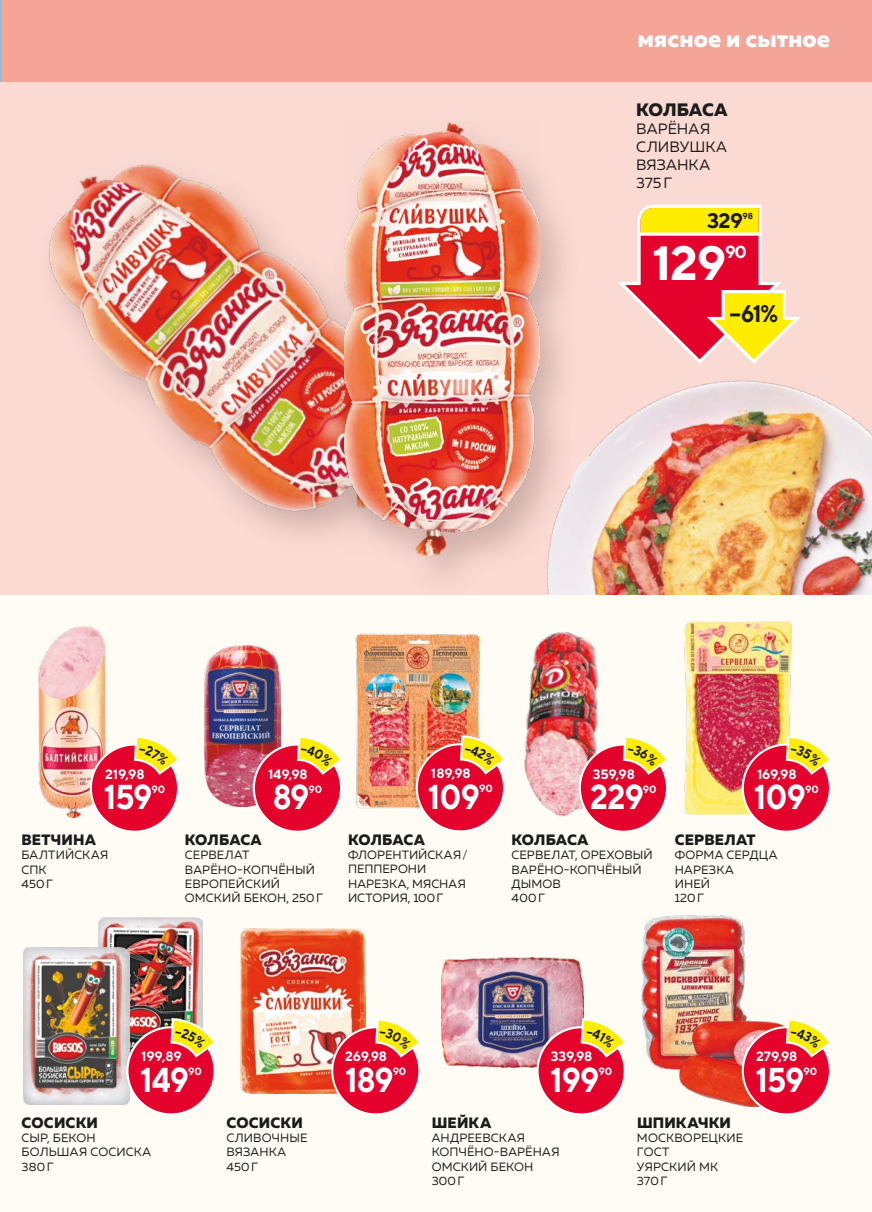
<style>
.page{position:relative;width:872px;height:1212px;background:#fff}
.page>*{position:absolute;margin:0;border:0;box-sizing:border-box;transform-origin:0 0}
.t1{font:700 48px "TT Norms";color:#fff}
.t2{font:700 34.5px "TT Norms";letter-spacing:-.025em;color:#fff;scale:.9 1}
.t3{font:800 24px "Muller";letter-spacing:.005em;color:#fff}
.t4{font:700 24px "TT Norms";color:#1c1c1b;scale:.9 1}
.t5{font:700 21px "TT Norms";color:#1c1c1b}
.t6{font:800 18px "Muller";color:#1c1c1b}
.t7{font:700 17.55px "TT Norms";color:#fff}
.t8{font:800 15px "Muller";letter-spacing:.01em;color:#1c1c1b}
.t9{font:15px/18px "Muller";letter-spacing:.005em;color:#1c1c1b}
.t10{font:700 13.5px "TT Norms";letter-spacing:-.015em;color:#fff}
.t11{font:12px/14.4px "Muller";letter-spacing:.01em;color:#1c1c1b}
.t12{font:700 10.5px "TT Norms";letter-spacing:-.025em;color:#fff}
.t13{font:700 8.7px "TT Norms";color:#1c1c1b}
</style>
<div class="page">
<div style="left:0;top:81px;width:872px;height:514px;background:#fbdad3"></div>
<img style="left:48px;top:164px;width:281px;height:371px">
<div style="left:329px;top:114px;width:252px;height:485px;background:#6b4e48;opacity:.3"></div>
<img style="left:344px;top:122px;width:196px;height:433px">
<div style="left:0;top:0;width:872px;height:81px;background:#f5a598"></div>
<img style="left:472px;top:307px;width:400px;height:288px">
<div style="left:0;top:595px;width:872px;height:617px;background:#fffbf5"></div>
<svg style="left:613px;top:205px;width:191px;height:161px"></svg>
<svg style="left:639px;top:232px;width:120px;height:4px"></svg>
<hr style="left:0;top:0;width:1px;height:81px;background:#9cb6d2">
<img style="left:39px;top:626px;width:66px;height:191px">
<div style="left:91px;top:744px;width:87px;height:88px;background:#e4022d;border-radius:50%"></div>
<div style="left:90px;top:743px;width:89px;height:90px;border:2px solid #fff;border-radius:50%"></div>
<img style="left:204px;top:645px;width:76px;height:161px">
<div style="left:254px;top:744px;width:87px;height:88px;background:#e4022d;border-radius:50%"></div>
<div style="left:253px;top:743px;width:89px;height:90px;border:2px solid #fff;border-radius:50%"></div>
<img style="left:356px;top:634px;width:109px;height:174px">
<div style="left:417px;top:744px;width:87px;height:87px;background:#e4022d;border-radius:50%"></div>
<img style="left:465px;top:632px;width:134px;height:185px">
<div style="left:580px;top:744px;width:87px;height:88px;background:#e4022d;border-radius:50%"></div>
<img style="left:684px;top:622px;width:107px;height:192px">
<div style="left:742px;top:744px;width:88px;height:88px;background:#e4022d;border-radius:50%"></div>
<div style="left:741px;top:743px;width:90px;height:90px;border:2px solid #fff;border-radius:50%"></div>
<img style="left:241px;top:929px;width:124px;height:165px">
<div style="left:332px;top:1027px;width:87px;height:87px;background:#e4022d;border-radius:50%"></div>
<img style="left:441px;top:957px;width:142px;height:110px">
<div style="left:537px;top:1027px;width:88px;height:87px;background:#e4022d;border-radius:50%"></div>
<div style="left:536px;top:1026px;width:90px;height:89px;border:2px solid #fff;border-radius:50%"></div>
<img style="left:642px;top:916px;width:142px;height:191px">
<div style="left:742px;top:1027px;width:88px;height:87px;background:#e4022d;border-radius:50%"></div>
<div style="left:741px;top:1026px;width:90px;height:89px;border:2px solid #fff;border-radius:50%"></div>
<img style="left:98px;top:917px;width:105px;height:138px">
<img style="left:23px;top:948px;width:106px;height:156px">
<div style="left:127px;top:1027px;width:88px;height:87px;background:#e4022d;border-radius:50%"></div>
<div style="left:126px;top:1026px;width:90px;height:89px;border:2px solid #fff;border-radius:50%"></div>
<svg style="left:133px;top:737px;width:46px;height:91px"></svg>
<svg style="left:296px;top:737px;width:46px;height:91px"></svg>
<svg style="left:459px;top:734px;width:48px;height:94px"></svg>
<svg style="left:621px;top:738px;width:46px;height:90px"></svg>
<svg style="left:784px;top:734px;width:47px;height:94px"></svg>
<svg style="left:374px;top:1020px;width:45px;height:91px"></svg>
<svg style="left:579px;top:1017px;width:47px;height:94px"></svg>
<svg style="left:784px;top:1020px;width:47px;height:91px"></svg>
<svg style="left:169px;top:1017px;width:47px;height:94px"></svg>
<h3 class="t3" style="left:637px;top:24px;width:194px">мясное и сытное</h3>
<h3 class="t6" style="left:636px;top:98px;width:93px">КОЛБАСА</h3>
<p class="t9" style="left:636px;top:119px;width:92px">ВАРЁНАЯ<br>СЛИВУШКА<br>ВЯЗАНКА<br>375Г</p>
<h3 class="t5" style="left:707px;top:208px;width:38px">329</h3>
<p class="t13" style="left:742px;top:210px;width:12px">98</p>
<h1 class="t1" style="left:652px;top:233px;width:76px">129</h1>
<h3 class="t7" style="left:725px;top:240px;width:23px">90</h3>
<h3 class="t4" style="left:729px;top:299px;width:55px">−61%</h3>
<p class="t10" style="left:105px;top:765px;width:41px">219,98</p>
<p class="t10" style="left:268px;top:765px;width:41px">149,98</p>
<p class="t10" style="left:431px;top:765px;width:41px">189,98</p>
<p class="t10" style="left:593px;top:765px;width:44px">359,98</p>
<p class="t10" style="left:757px;top:765px;width:41px">169,98</p>
<h2 class="t2" style="left:104px;top:775px;width:55px">159</h2>
<p class="t12" style="left:152px;top:782px;width:15px">90</p>
<h2 class="t2" style="left:273px;top:775px;width:42px">89</h2>
<p class="t12" style="left:308px;top:782px;width:15px">90</p>
<h2 class="t2" style="left:428px;top:775px;width:59px">109</h2>
<p class="t12" style="left:479px;top:782px;width:15px">90</p>
<h2 class="t2" style="left:590px;top:775px;width:61px">229</h2>
<p class="t12" style="left:643px;top:782px;width:15px">90</p>
<h2 class="t2" style="left:754px;top:775px;width:59px">109</h2>
<p class="t12" style="left:805px;top:782px;width:15px">90</p>
<p class="t8" style="left:21px;top:830px;width:76px">ВЕТЧИНА</p>
<p class="t11" style="left:21px;top:848px;width:89px">БАЛТИЙСКАЯ<br>СПК<br>450Г</p>
<p class="t8" style="left:185px;top:830px;width:78px">КОЛБАСА</p>
<p class="t11" style="left:185px;top:848px;width:140px">СЕРВЕЛАТ<br>ВАРЁНО-КОПЧЁНЫЙ<br>ЕВРОПЕЙСКИЙ<br>ОМСКИЙ БЕКОН, 250Г</p>
<p class="t8" style="left:348px;top:830px;width:78px">КОЛБАСА</p>
<p class="t11" style="left:348px;top:847px;width:121px">ФЛОРЕНТИЙСКАЯ/<br>ПЕППЕРОНИ<br>НАРЕЗКА, МЯСНАЯ<br>ИСТОРИЯ, 100Г</p>
<p class="t8" style="left:511px;top:830px;width:78px">КОЛБАСА</p>
<p class="t11" style="left:511px;top:848px;width:143px">СЕРВЕЛАТ, ОРЕХОВЫЙ<br>ВАРЁНО-КОПЧЁНЫЙ<br>ДЫМОВ<br>400Г</p>
<p class="t8" style="left:674px;top:830px;width:82px">СЕРВЕЛАТ</p>
<p class="t11" style="left:674px;top:848px;width:104px">ФОРМА СЕРДЦА<br>НАРЕЗКА<br>ИНЕЙ<br>120Г</p>
<p class="t10" style="left:141px;top:1048px;width:42px">199,89</p>
<p class="t10" style="left:345px;top:1048px;width:43px">269,98</p>
<p class="t10" style="left:550px;top:1048px;width:43px">339,98</p>
<p class="t10" style="left:756px;top:1048px;width:43px">279,98</p>
<h2 class="t2" style="left:140px;top:1058px;width:56px">149</h2>
<p class="t12" style="left:188px;top:1065px;width:15px">90</p>
<h2 class="t2" style="left:345px;top:1058px;width:55px">189</h2>
<p class="t12" style="left:393px;top:1065px;width:15px">90</p>
<h2 class="t2" style="left:550px;top:1058px;width:56px">199</h2>
<p class="t12" style="left:598px;top:1065px;width:15px">90</p>
<h2 class="t2" style="left:755px;top:1058px;width:55px">159</h2>
<p class="t12" style="left:803px;top:1065px;width:15px">90</p>
<p class="t8" style="left:22px;top:1113px;width:78px">СОСИСКИ</p>
<p class="t11" style="left:22px;top:1130px;width:131px">СЫР, БЕКОН<br>БОЛЬШАЯ СОСИСКА<br>380Г</p>
<p class="t8" style="left:226px;top:1113px;width:78px">СОСИСКИ</p>
<p class="t11" style="left:226px;top:1130px;width:83px">СЛИВОЧНЫЕ<br>ВЯЗАНКА<br>450Г</p>
<p class="t8" style="left:432px;top:1113px;width:61px">ШЕЙКА</p>
<p class="t11" style="left:432px;top:1130px;width:129px">АНДРЕЕВСКАЯ<br>КОПЧЁНО-ВАРЁНАЯ<br>ОМСКИЙ БЕКОН<br>300Г</p>
<p class="t8" style="left:637px;top:1113px;width:95px">ШПИКАЧКИ</p>
<p class="t11" style="left:637px;top:1130px;width:108px">МОСКВОРЕЦКИЕ<br>ГОСТ<br>УЯРСКИЙ МК<br>370Г</p>
</div>
